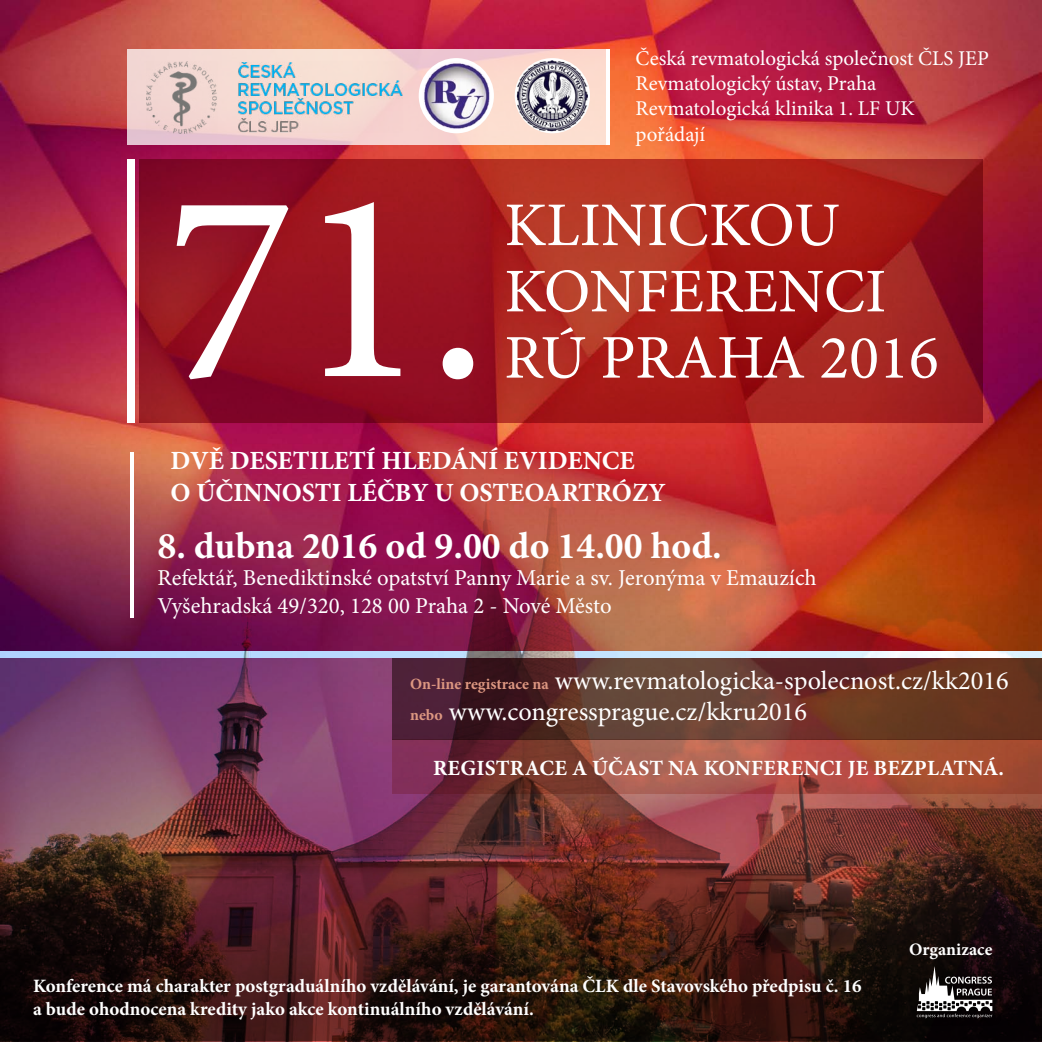
<style>
.page{position:relative;width:1042px;height:1042px;background:#fff}
.page>*{position:absolute;margin:0;border:0;box-sizing:border-box;transform-origin:0 0}
.t1{font:273.88px "Minion Pro";color:#fff}
.t2{font:62.12px/66.3px "Minion Pro";color:#fff}
.t3{font:700 37.62px "Minion Pro";color:#fff}
.t4{font:26.25px/31.5px "Minion Pro";color:#fff}
.t5{font:700 26.25px/31.5px "Minion Pro";color:#fff}
.t6{font:22.75px/27.3px "Minion Pro";color:#fff}
.t7{font:700 21.7px "Minion Pro";letter-spacing:.01em;color:#fff}
.t8{font:21px/25.2px "Minion Pro";color:#fff}
.t9{font:700 18.9px/22.6px "Minion Pro";color:#fff}
.t10{font:700 17.5px "Minion Pro";color:#fff}
.s1{font-weight:700;font-size:15.75px;color:#dd9781}
</style>
<div class="page">
<img style="left:0;top:0;width:1042px;height:422px">
<img style="left:0;top:422px;width:1042px;height:620px">
<svg style="left:392px;top:658px;width:650px;height:81px;background:#5d3129"></svg>
<svg style="left:0;top:866px;width:1042px;height:174px;background:#371713"></svg>
<svg style="left:127px;top:50px;width:479px;height:95px;background:#f5d4d0"></svg>
<div style="left:419px;top:58px;width:75px;height:75px;background:#fff;border-radius:50%"></div>
<img style="left:422px;top:61px;width:68px;height:69px;border-radius:34px">
<div style="left:515px;top:58px;width:75px;height:75px;background:#fff;border-radius:50%"></div>
<img style="left:517px;top:60px;width:71px;height:71px">
<hr style="left:606px;top:50px;width:3px;height:95px;background:#fff">
<hr style="left:131px;top:452px;width:3px;height:166px;background:#fff">
<svg style="left:139px;top:159px;width:843px;height:263px;background:#9f1b1f"></svg>
<div style="left:127px;top:159px;width:7px;height:263px;background:#fff"></div>
<svg style="left:392px;top:739px;width:650px;height:55px;background:#99493f"></svg>
<div style="left:915px;top:965px;width:86px;height:61px;background:#000"></div>
<svg style="left:916px;top:966px;width:76px;height:52px"></svg>
<img style="left:146px;top:62px;width:257px;height:71px">
<h1 class="t1" style="left:164px;top:105px;width:327px">71.</h1>
<p class="t8" style="left:635px;top:46px;width:355px">Česká revmatologická společnost ČLS JEP<br>Revmatologický ústav, Praha<br>Revmatologická klinika 1. LF UK pořádají</p>
<h2 class="t2" style="left:504px;top:192px;width:383px">KLINICKOU<br>KONFERENCI</h2>
<h2 class="t2" style="left:504px;top:325px;width:436px">RÚ PRAHA 2016</h2>
<h3 class="t5" style="left:171px;top:445px;width:496px">DVĚ DESETILETÍ HLEDÁNÍ EVIDENCE<br>O ÚČINNOSTI LÉČBY U OSTEOARTRÓZY</h3>
<h3 class="t3" style="left:158px;top:519px;width:566px">8. dubna 2016 od 9.00 do 14.00 hod.</h3>
<p class="t6" style="left:158px;top:564px;width:660px">Refektář, Benediktinské opatství Panny Marie a sv. Jeronýma v Emauzích<br>Vyšehradská 49/320, 128 00 Praha 2 - Nové Město</p>
<h3 class="t4" style="left:410px;top:665px;width:600px"><span class="s1">On-line registrace na</span> www.revmatologicka-spolecnost.cz/kk2016 <span class="s1">nebo</span> www.congressprague.cz/kkru2016</h3>
<p class="t7" style="left:433px;top:753px;width:58px">Registrace</p>
<p class="t7" style="left:572px;top:753px;width:36px">a účast</p>
<p class="t7" style="left:668px;top:753px;width:110px">na konferenci</p>
<p class="t7" style="left:848px;top:753px;width:40px">je bez</p>
<p class="t7" style="left:914px;top:753px;width:29px">platná</p>
<p class="t7" style="left:998px;top:753px;width:7px">.</p>
<p class="t9" style="left:33px;top:974px;width:830px">Konference má charakter postgraduálního vzdělávání, je garantována ČLK dle Stavovského předpisu č. 16 a bude ohodnocena kredity jako akce kontinuálního vzdělávání.</p>
<p class="t10" style="left:909px;top:937px;width:85px">Organizace</p>
</div>
